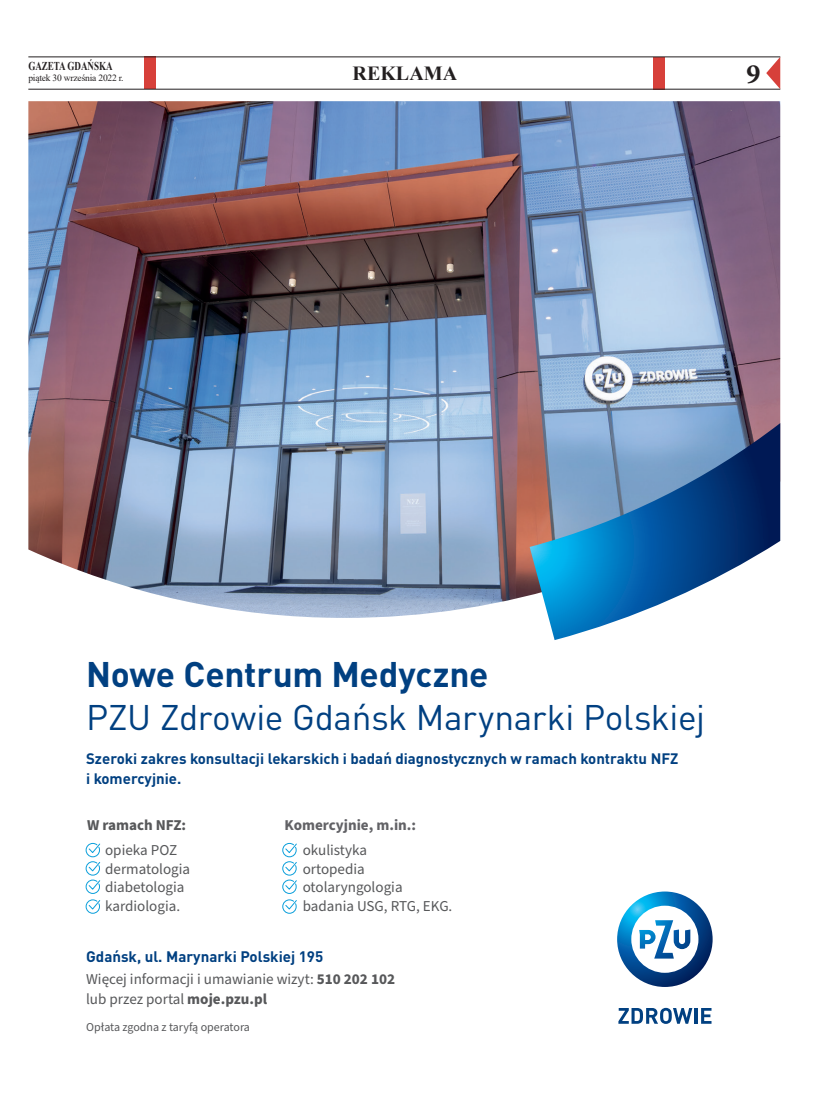
<style>
.page{position:relative;width:820px;height:1106px;background:#fff}
.page>*{position:absolute;margin:0;border:0;box-sizing:border-box;transform-origin:0 0}
.t1{font:35.2px "DIN Pro Pl";letter-spacing:-.01em;color:#014081}
.t2{font:700 35.2px "DIN Pro Pl";letter-spacing:-.01em;color:#014081}
.t3{font:700 28px "Minion Pro";color:#231f20}
.t4{font:700 20px "Times New Roman";color:#231f20}
.t5{font:15.1px/18.6px "Source Sans Pro";color:#57585a}
.t6{font:700 15.1px "DIN Pro Pl";color:#014081}
.t7{font:700 15.1px "Source Sans Pro";color:#626266}
.t8{font:700 15.1px "Source Sans Pro";color:#57585a}
.t9{font:700 15px/19.5px "DIN Pro Pl";color:#014081}
.t10{font:12px "Source Sans Pro";color:#57585a}
.t11{font:700 12px "Times New Roman";color:#231f20;scale:.75 1}
.t12{font:9.5px "Times New Roman";letter-spacing:-.02em;color:#231f20}
.s1{font-weight:700}
</style>
<div class="page">
<svg style="left:766px;top:58px;width:14px;height:31px"></svg>
<div style="left:652px;top:57px;width:12px;height:32px;background:#d7403a"></div>
<div style="left:144px;top:57px;width:11px;height:32px;background:#d7403a"></div>
<hr style="left:28px;top:57px;width:752px;height:1px;background:#231f20">
<hr style="left:28px;top:89px;width:752px;height:1px;background:#231f20">
<img style="left:28px;top:101px;width:752px;height:517px">
<svg style="left:529px;top:423px;width:251px;height:217px"></svg>
<svg style="left:86px;top:843px;width:14px;height:50px"></svg>
<svg style="left:86px;top:899px;width:14px;height:14px"></svg>
<svg style="left:282px;top:843px;width:15px;height:50px"></svg>
<svg style="left:282px;top:899px;width:15px;height:14px"></svg>
<svg style="left:617px;top:891px;width:95px;height:96px"></svg>
<svg style="left:618px;top:1007px;width:74px;height:16px"></svg>
<hr style="left:694px;top:1008px;width:3px;height:15px;background:#014081">
<svg style="left:701px;top:1008px;width:10px;height:15px"></svg>
<p class="t11" style="left:28px;top:57px;width:114px">GAZETA GDAŃSKA</p>
<p class="t12" style="left:28px;top:71px;width:97px">piątek 30 września 2022 r.</p>
<h3 class="t4" style="left:352px;top:59px;width:106px">REKLAMA</h3>
<h2 class="t3" style="left:746px;top:54px;width:15px">9</h2>
<h1 class="t2" style="left:86px;top:645px;width:404px">Nowe Centrum Medyczne</h1>
<h1 class="t1" style="left:86px;top:695px;width:620px">PZU Zdrowie Gdańsk Marynarki Polskiej</h1>
<p class="t9" style="left:86px;top:747px;width:593px">Szeroki zakres konsultacji lekarskich i badań diagnostycznych w ramach kontraktu NFZ i komercyjnie.</p>
<p class="t8" style="left:87px;top:815px;width:101px">W ramach NFZ:</p>
<p class="t5" style="left:105px;top:841px;width:86px">opieka POZ dermatologia diabetologia kardiologia.</p>
<p class="t7" style="left:284px;top:815px;width:133px">Komercyjnie, m.in.:</p>
<p class="t5" style="left:302px;top:841px;width:151px">okulistyka<br>ortopedia otolaryngologia badania USG, RTG, EKG.</p>
<p class="t6" style="left:86px;top:943px;width:239px">Gdańsk, ul. Marynarki Polskiej 195</p>
<p class="t5" style="left:86px;top:969px;width:310px;line-height:19.5px">Więcej informacji i umawianie wizyt: <span class="s1">510 202 102 </span>lub przez portal <span class="s1">moje.pzu.pl</span></p>
<p class="t10" style="left:86px;top:1019px;width:165px">Opłata zgodna z taryfą operatora</p>
</div>
